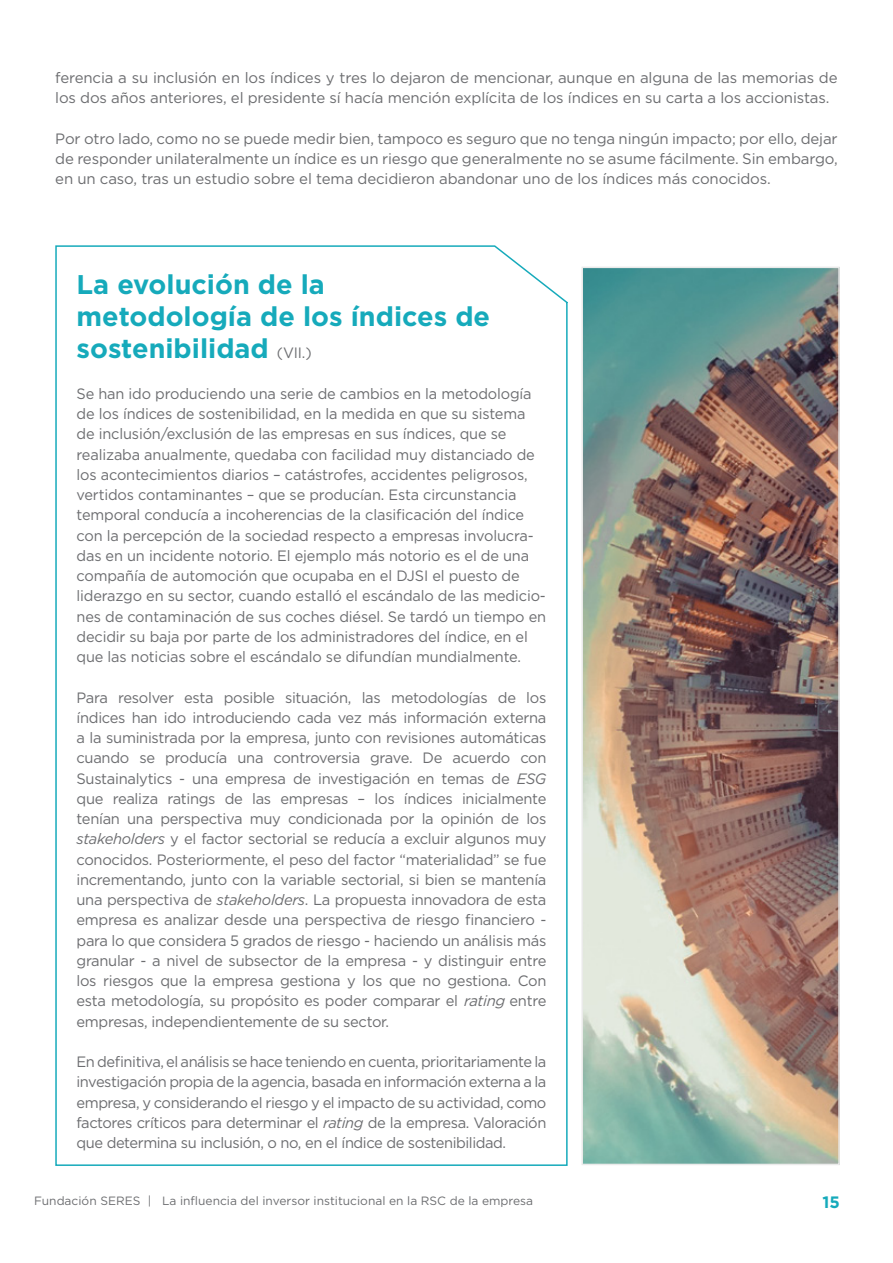
<style>
.page{position:relative;width:893px;height:1263px;background:#fff}
.page>*{position:absolute;margin:0;border:0;box-sizing:border-box;transform-origin:0 0}
.t1{font:700 27px/32.4px "Gotham";color:#16aabb}
.t2{font:700 16.5px "Gotham";color:#16aabb}
.CORRIDO{font:15px/20.2px "Gotham";letter-spacing:-.01em;color:#6c6d70;text-align:justify}
.t3{font:12px "Gotham";color:#6c6d70}
.s1{font-weight:400;font-size:15px;color:#6c6d70}
.s2{font-style:italic}
</style>
<div class="page">
<img style="left:584px;top:270px;width:253px;height:892px">
<div style="left:581px;top:267px;width:259px;height:898px;border:2px solid #eaeaea"></div>
<svg style="left:55px;top:245px;width:513px;height:921px"></svg>
<p class="CORRIDO" style="left:55px;top:67px;width:784px">ferencia a su inclusión en los índices y tres lo dejaron de mencionar, aunque en alguna de las memorias de los dos años anteriores, el presidente sí hacía mención explícita de los índices en su carta a los accionistas.</p>
<p class="CORRIDO" style="left:55px;top:128px;width:784px">Por otro lado, como no se puede medir bien, tampoco es seguro que no tenga ningún impacto; por ello, dejar de responder unilateralmente un índice es un riesgo que generalmente no se asume fácilmente. Sin embargo, en un caso, tras un estudio sobre el tema decidieron abandonar uno de los índices más conocidos.</p>
<p class="t1" style="left:77px;top:268px;width:415px">La evolución de la metodología de los índices de sostenibilidad <span class="s1">(VII.)</span></p>
<p class="CORRIDO" style="left:77px;top:383px;width:471px;text-align:left">Se han ido produciendo una serie de cambios en la metodología de los índices de sostenibilidad, en la medida en que su sistema de inclusión/exclusión de las empresas en sus índices, que se realizaba anualmente, quedaba con facilidad muy distanciado de los acontecimientos diarios – catástrofes, accidentes peligrosos, vertidos contaminantes – que se producían. Esta circunstancia temporal conducía a incoherencias de la clasificación del índice con la percepción de la sociedad respecto a empresas involucra&shy;das en un incidente notorio. El ejemplo más notorio es el de una compañía de automoción que ocupaba en el DJSI el puesto de liderazgo en su sector, cuando estalló el escándalo de las medicio&shy;nes de contaminación de sus coches diésel. Se tardó un tiempo en decidir su baja por parte de los administradores del índice, en el que las noticias sobre el escándalo se difundían mundialmente.</p>
<p class="CORRIDO" style="left:77px;top:687px;width:471px">Para resolver esta posible situación, las metodologías de los índices han ido introduciendo cada vez más información externa a la suministrada por la empresa, junto con revisiones automáticas cuando se producía una controversia grave. De acuerdo con Sustainalytics - una empresa de investigación en temas de <span class="s2">ESG </span>que realiza ratings de las empresas – los índices inicialmente tenían una perspectiva muy condicionada por la opinión de los <span class="s2">stakeholders</span> y el factor sectorial se reducía a excluir algunos muy conocidos. Posteriormente, el peso del factor “materialidad” se fue incrementando, junto con la variable sectorial, si bien se mantenía una perspectiva de <span class="s2">stakeholders</span>. La propuesta innovadora de esta empresa es analizar desde una perspectiva de riesgo financiero - para lo que considera 5 grados de riesgo - haciendo un análisis más granular - a nivel de subsector de la empresa - y distinguir entre los riesgos que la empresa gestiona y los que no gestiona. Con esta metodología, su propósito es poder comparar el <span class="s2">rating</span>entre empresas, independientemente de su sector.</p>
<p class="CORRIDO" style="left:77px;top:1051px;width:471px">En definitiva, el análisis se hace teniendo en cuenta, prioritariamente la investigación propia de la agencia, basada en información externa a la empresa, y considerando el riesgo y el impacto de su actividad, como factores críticos para determinar el <span class="s2">rating</span> de la empresa. Valoración que determina su inclusión, o no, en el índice de sostenibilidad.</p>
<p class="t3" style="left:34px;top:1192px;width:501px">Fundación SERES | La influencia del inversor institucional en la RSC de la empresa</p>
<p class="t2" style="left:822px;top:1191px;width:19px">15</p>
</div>
